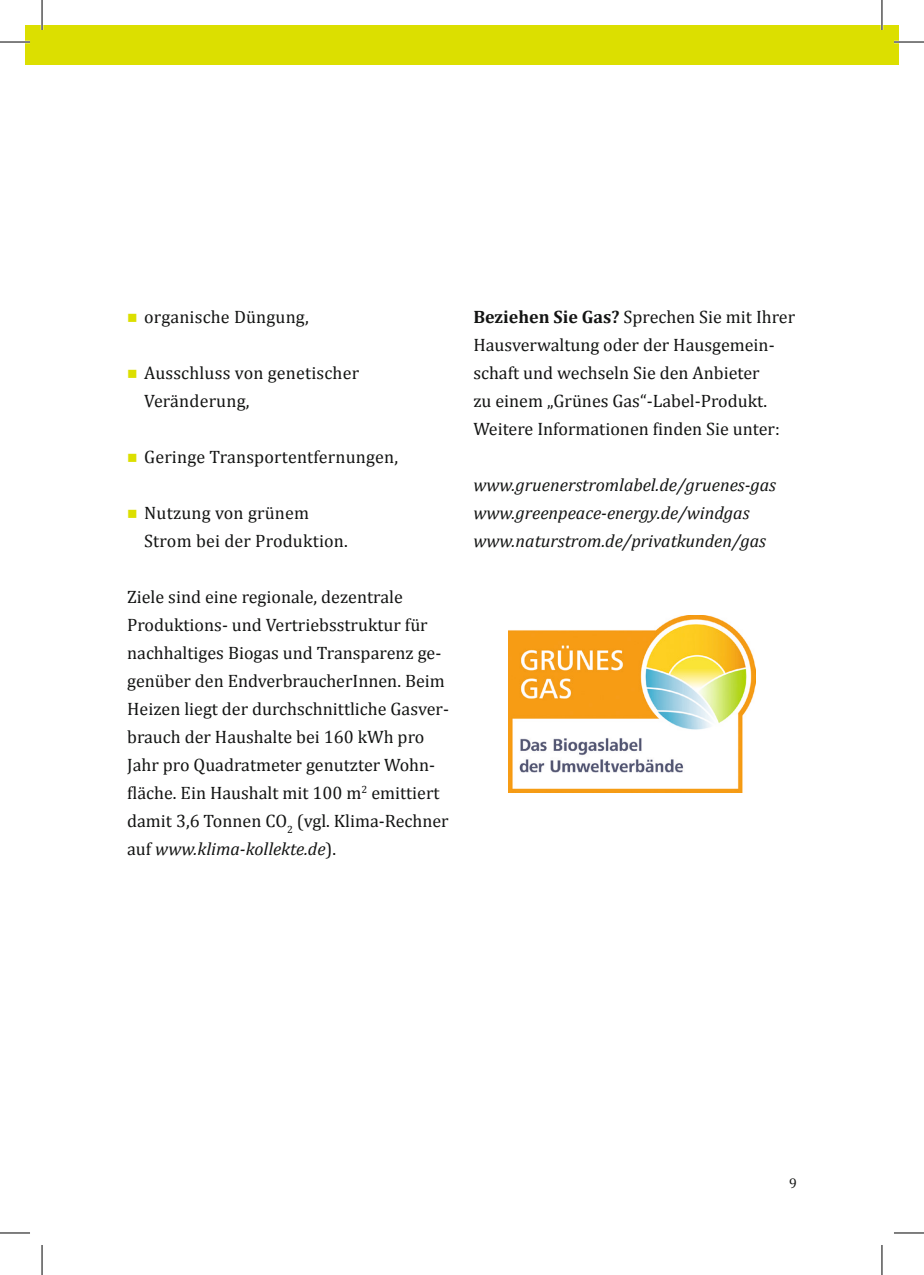
<style>
.page{position:relative;width:924px;height:1275px;background:#fff}
.page>*{position:absolute;margin:0;border:0;box-sizing:border-box;transform-origin:0 0}
.t1{font:18px/28px "Cambria";color:#131413}
.t2{font:italic 18px/28px "Cambria";color:#131413}
.t3{font:14px "Cambria";color:#131413}
.s1{color:#dcdf00}
.s2{font-style:italic}
.s3{font-weight:700}
</style>
<div class="page">
<div style="left:25px;top:25px;width:873px;height:40px;background:#dcdf00"></div>
<img style="left:508px;top:615px;width:247px;height:177px">
<hr style="left:0;top:41px;width:30px;height:2px;background:#fff">
<hr style="left:893px;top:41px;width:30px;height:2px;background:#fff">
<hr style="left:41px;top:0;width:2px;height:30px;background:#fff">
<hr style="left:880px;top:0;width:2px;height:30px;background:#fff">
<hr style="left:0;top:42px;width:30px;height:1px;background:#000">
<hr style="left:893px;top:42px;width:30px;height:1px;background:#000">
<hr style="left:0;top:1232px;width:30px;height:1px;background:#000">
<hr style="left:893px;top:1232px;width:30px;height:1px;background:#000">
<hr style="left:42px;top:0;width:1px;height:30px;background:#000">
<hr style="left:42px;top:1245px;width:1px;height:30px;background:#000">
<hr style="left:881px;top:0;width:1px;height:30px;background:#000">
<hr style="left:881px;top:1245px;width:1px;height:30px;background:#000">
<p class="t1" style="left:127px;top:303px;width:183px"><span class="s1">■</span> organische Düngung,</p>
<p class="t1" style="left:144px;top:359px;width:216px;text-indent:-17px"><span class="s1">■</span> Ausschluss von genetischer<br>Veränderung,</p>
<p class="t1" style="left:127px;top:443px;width:272px"><span class="s1">■</span> Geringe Transportentfernungen,</p>
<p class="t1" style="left:144px;top:499px;width:205px;text-indent:-17px"><span class="s1">■</span> Nutzung von grünem<br>Strom bei der Produktion .</p>
<p class="t1" style="left:127px;top:583px;width:323px">Ziele sind eine regionale, dezentrale Produktions- und Vertriebsstruktur für nachhaltiges Biogas und Transparenz ge&shy;genüber den EndverbraucherInnen . Beim Heizen liegt der durchschnittliche Gasver&shy;brauch der Haushalte bei 160 kWh pro Jahr pro Quadratmeter genutzter Wohn&shy;fläche. Ein Haushalt mit 100 m<sup>2</sup> emittiert damit 3,6 Tonnen CO<sub>2</sub> (vgl . Klima-Rechner auf <span class="s2">www.klima-kollekte.de</span>) .</p>
<p class="t1" style="left:473px;top:303px;width:323px"><span class="s3">Beziehen Sie Gas?</span> Sprechen Sie mit Ihrer Hausverwaltung oder der Hausgemein&shy;schaft und wechseln Sie den Anbieter<br>zu einem „Grünes Gas“-Label-Produkt .<br>Weitere Informationen finden Sie unter:</p>
<p class="t2" style="left:473px;top:470px;width:304px">www.gruenerstromlabel.de/gruenes-gas www.greenpeace-energy.de/windgas www.naturstrom.de/privatkunden/gas</p>
<p class="t3" style="left:788px;top:1174px;width:9px">9</p>
</div>
